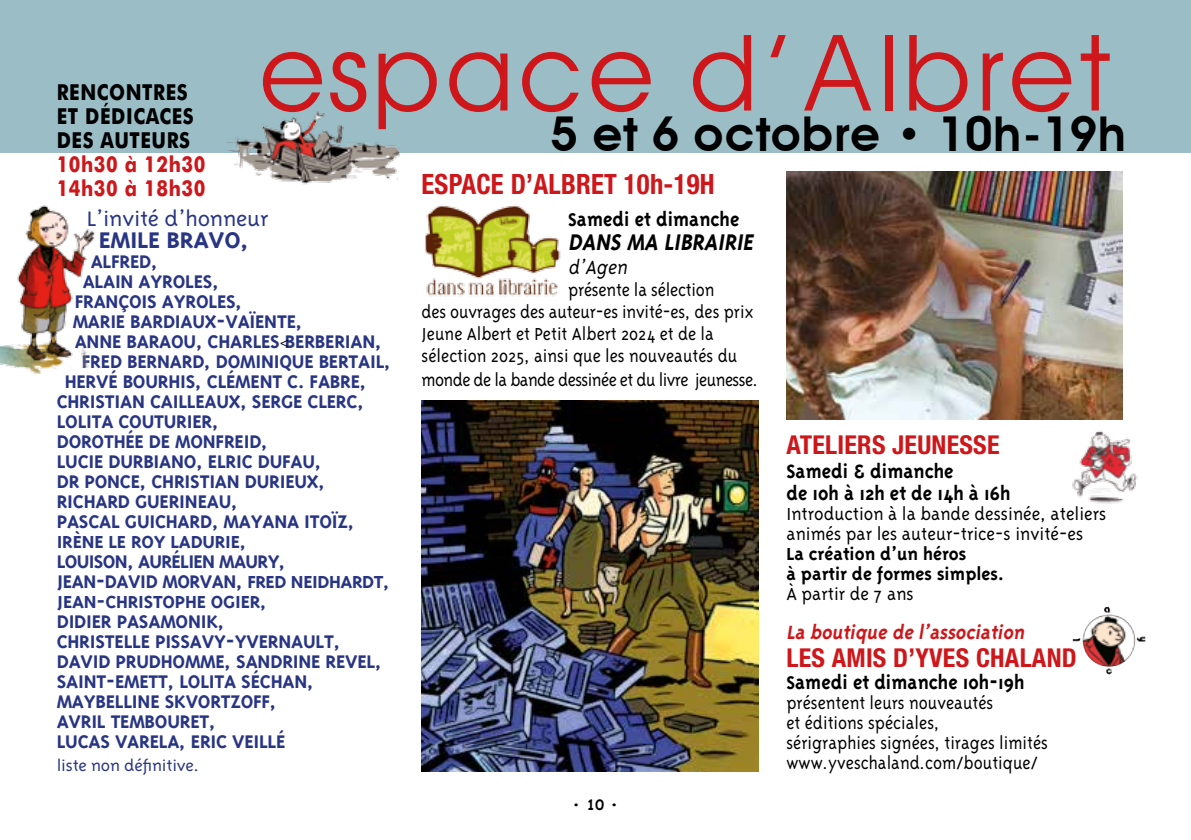
<style>
.page{position:relative;width:1191px;height:840px;background:#fff}
.page>*{position:absolute;margin:0;border:0;box-sizing:border-box;transform-origin:0 0}
.t1{font:106px "Avant Garde";letter-spacing:.01em;color:#cd171a}
.t2{font:600 48px "Avant Garde";letter-spacing:.01em;color:#000}
.t3{font:700 condensed 28px "Helvetica Neue";letter-spacing:.01em;color:#cd171a;scale:.95 1}
.t4{font:700 condensed 26px "Helvetica Neue";letter-spacing:.01em;color:#cd171a}
.t5{font:italic 700 26px "Triplex";color:#000;scale:.95 1}
.t6{font:700 26px "Triplex";letter-spacing:-.01em;color:#283583;scale:1.09 1}
.t7{font:300 24px "Triplex";letter-spacing:-.01em;color:#283583;scale:1.09 1}
.t8{font:700 22px/22px "Triplex";color:#000;scale:.95 1}
.t9{font:700 22px/24px "Futura BT";letter-spacing:.03em;color:#000;scale:.85 1}
.t10{font:italic 700 22px "Triplex";color:#cd171a;scale:.95 1}
.t11{font:700 22px/24px "Futura BT";letter-spacing:.03em;color:#cd171a;scale:.85 1}
.t12{font:italic 300 22px "Triplex";color:#000;scale:.95 1}
.t13{font:700 21px/20px "Triplex";letter-spacing:-.01em;color:#283583;scale:1.05 1}
.t14{font:700 21px/20px "Triplex";letter-spacing:-.03em;color:#283583;scale:1.05 1}
.t15{font:300 20px/20px "Triplex";color:#000;scale:.95 1}
.t16{font:300 20px/20px "Triplex";color:#000}
.t17{font:700 20px/20px "Triplex";color:#000}
.t18{font:300 20px "Triplex";letter-spacing:-.03em;color:#000;scale:.95 1}
.t19{font:700 20px "Triplex";letter-spacing:-.01em;color:#283583;scale:1.09 1}
.t20{font:300 18px "Triplex";letter-spacing:-.01em;color:#283583;scale:1.09 1}
.t21{font:700 14px "Comic Sans MS";color:#000}
.t22{font:14px "Helvetica Neue";color:#000}
.s1{font-size:21px}
.s2{font-size:20px}
</style>
<div class="page">
<div style="left:0;top:0;width:1191px;height:153px;background:#9abdc6"></div>
<img style="left:227px;top:111px;width:173px;height:74px">
<img style="left:425px;top:205px;width:136px;height:92px">
<img style="left:1082px;top:607px;width:28px;height:56px">
<img style="left:1072px;top:430px;width:66px;height:74px">
<img style="left:0;top:205px;width:95px;height:169px">
<img style="left:421px;top:400px;width:337px;height:371px">
<img style="left:786px;top:172px;width:337px;height:248px">
<h1 class="t1" style="left:258px;top:8px;width:856px">espace d’Albret</h1>
<p class="t9" style="left:57px;top:80px;width:163px">RENCONTRES<br>ET DÉDICACES<br>DES AUTEURS</p>
<p class="t11" style="left:57px;top:152px;width:176px">10h30 à 12h30<br>14h30 à 18h30</p>
<h2 class="t2" style="left:551px;top:104px;width:577px">5 et 6 octobre • 10h-19h</h2>
<h3 class="t3" style="left:421px;top:166px;width:310px">ESPACE D’ALBRET 10h-19H</h3>
<p class="t8" style="left:568px;top:207px;width:182px"><span class="s1">S</span>amedi et dimanche</p>
<p class="t5" style="left:568px;top:227px;width:201px">DANS MA LIBRAIRIE</p>
<p class="t12" style="left:568px;top:254px;width:68px">d’Agen</p>
<p class="t15" style="left:421px;top:278px;width:351px;line-height:22px;text-indent:147px">présente la sélection<br>des ouvrages des auteur-es invité-es, des prix Jeune Albert et Petit Albert 2024 et de la sélection 2025, ainsi que les nouveautés du</p>
<p class="t18" style="left:421px;top:368px;width:356px">monde de la bande dessinée et du livre jeunesse.</p>
<p class="t7" style="left:87px;top:205px;width:168px">L’invité d’honneur</p>
<p class="t6" style="left:99px;top:225px;width:139px">EMILE BRAVO,</p>
<p class="t13" style="left:91px;top:251px;width:65px">ALFRED,</p>
<p class="t13" style="left:83px;top:271px;width:131px">ALAIN AYROLES,</p>
<p class="t13" style="left:75px;top:291px;width:161px">FRANÇOIS AYROLES,</p>
<p class="t13" style="left:73px;top:311px;width:220px">MARIE BARDIAUX-VAÏENTE,</p>
<p class="t13" style="left:75px;top:331px;width:294px">ANNE BARAOU, CHARLES BERBERIAN,</p>
<p class="t13" style="left:82px;top:351px;width:296px">FRED BERNARD, DOMINIQUE BERTAIL,</p>
<p class="t13" style="left:65px;top:371px;width:289px">HERVÉ BOURHIS, CLÉMENT C. FABRE,</p>
<p class="t13" style="left:57px;top:391px;width:294px">CHRISTIAN CAILLEAUX, SERGE CLERC,</p>
<p class="t13" style="left:57px;top:411px;width:156px">LOLITA COUTURIER,</p>
<p class="t13" style="left:57px;top:431px;width:203px">DOROTHÉE DE MONFREID,</p>
<p class="t13" style="left:57px;top:451px;width:254px">LUCIE DURBIANO, ELRIC DUFAU,</p>
<p class="t13" style="left:57px;top:471px;width:257px">DR PONCE, CHRISTIAN DURIEUX,</p>
<p class="t13" style="left:57px;top:491px;width:174px">RICHARD GUERINEAU,</p>
<p class="t13" style="left:57px;top:511px;width:285px">PASCAL GUICHARD, MAYANA ITOÏZ,</p>
<p class="t19" style="left:57px;top:530px;width:175px">IRÈNE LE ROY LADURIE,</p>
<p class="t14" style="left:57px;top:551px;width:319px">LOUISON, AURÉLIEN MAURY,<br>JEAN-DAVID MORVAN, <span class="s2">FRED NEIDHARDT,</span></p>
<p class="t19" style="left:57px;top:590px;width:194px">JEAN-CHRISTOPHE OGIER,</p>
<p class="t13" style="left:57px;top:611px;width:311px">DIDIER PASAMONIK,<br>CHRISTELLE PISSAVY-YVERNAULT,<br>DAVID PRUDHOMME, SANDRINE REVEL,<br>SAINT-EMETT, LOLITA SÉCHAN,<br>MAYBELLINE SKVORTZOFF,<br>AVRIL TEMBOURET,<br>LUCAS VARELA, ERIC VEILLÉ</p>
<p class="t20" style="left:57px;top:755px;width:132px">liste non définitive.</p>
<p class="t22" style="left:280px;top:333px;width:10px">&lt;</p>
<p class="t4" style="left:786px;top:428px;width:215px">ATELIERS JEUNESSE</p>
<p class="t8" style="left:786px;top:459px;width:237px">Samedi &amp; dimanche<br>de 10h à 12h et de 14h à 16h</p>
<p class="t16" style="left:786px;top:503px;width:321px">Introduction à la bande dessinée, ateliers animés par les auteur-trice-s invité-es</p>
<p class="t17" style="left:786px;top:543px;width:219px">La création d’un héros<br>à partir de formes simples.</p>
<p class="t16" style="left:786px;top:583px;width:129px">À partir de 7 ans</p>
<p class="t10" style="left:786px;top:619px;width:256px">La boutique de l’association</p>
<p class="t4" style="left:786px;top:642px;width:292px">LES AMIS D’YVES CHALAND</p>
<p class="t8" style="left:786px;top:671px;width:252px"><span class="s1">S</span>amedi et dimanche 10h-19h</p>
<p class="t15" style="left:786px;top:692px;width:277px">présentent leurs nouveautés<br>et éditions spéciales,<br>sérigraphies signées, tirages limités www.yveschaland.com/boutique/</p>
<p class="t21" style="left:572px;top:794px;width:48px">• 10 •</p>
</div>
